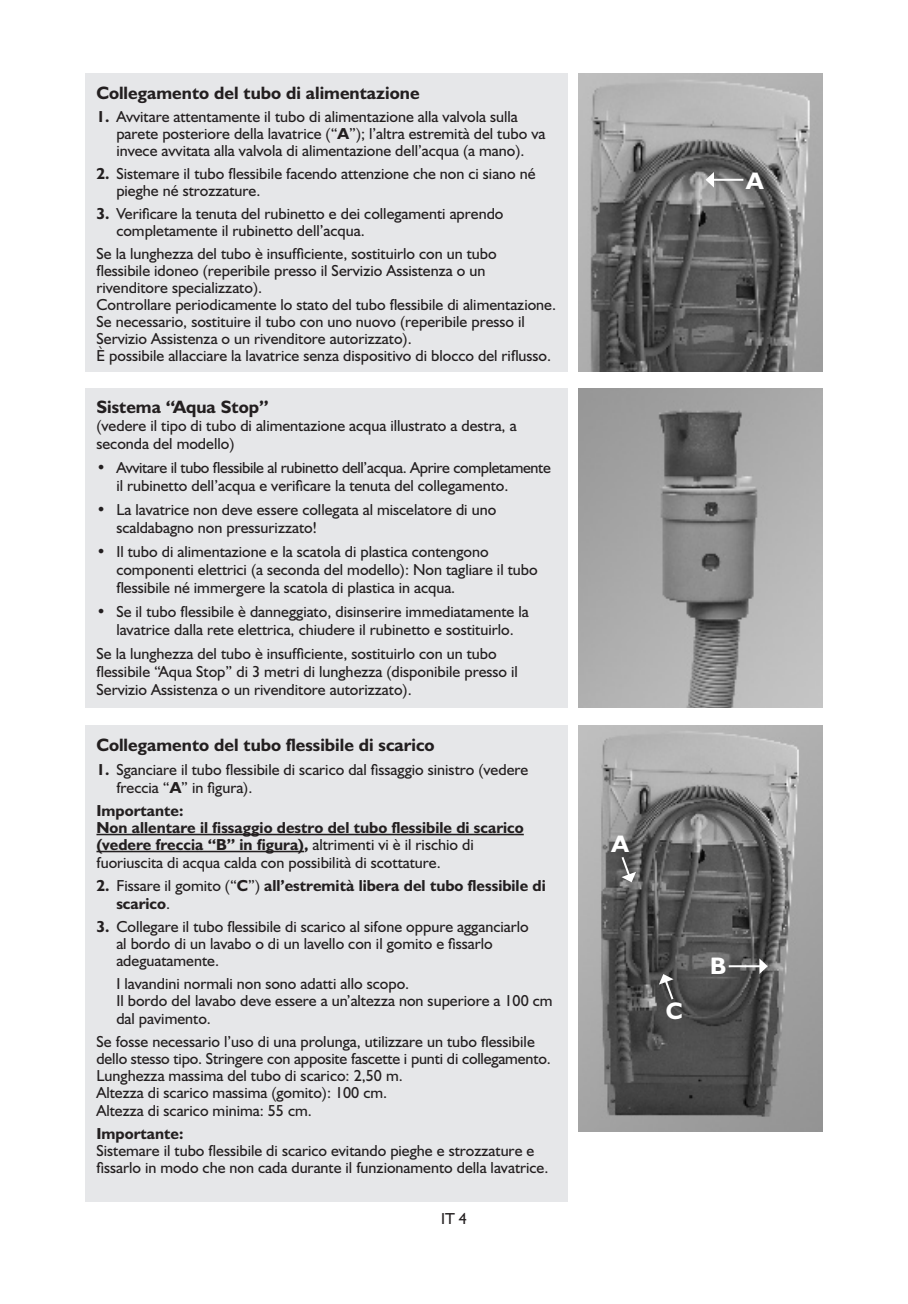
<style>
.page{position:relative;width:908px;height:1304px;background:#fff}
.page>*{position:absolute;margin:0;border:0;box-sizing:border-box;transform-origin:0 0}
.t1{font:700 24px "Humanist 521 BT";color:#fff}
.t2{font:700 18px "Humanist 521 BT";color:#231f20}
.t3{font:16px/17px "Humanist 521 BT";color:#231f20}
.t4{font:700 16px/17.4px "Humanist 521 BT";color:#231f20}
.t5{font:16px/18px "Humanist 521 BT";letter-spacing:-.02em;color:#231f20}
.s1{font-weight:700}
.s2{font-weight:400}
</style>
<div class="page">
<div style="left:85px;top:74px;width:482px;height:298px;background:#e6e7e9"></div>
<div style="left:85px;top:388px;width:482px;height:320px;background:#e6e7e9"></div>
<div style="left:85px;top:726px;width:482px;height:476px;background:#e6e7e9"></div>
<hr style="left:96px;top:834px;width:427px;height:1px;background:#231f20">
<hr style="left:96px;top:851px;width:208px;height:1px;background:#231f20">
<img style="left:578px;top:74px;width:244px;height:298px">
<hr style="left:712px;top:179px;width:31px;height:2px;background:#fff">
<svg style="left:705px;top:172px;width:8px;height:16px"></svg>
<img style="left:578px;top:726px;width:244px;height:406px">
<svg style="left:619px;top:855px;width:16px;height:27px"></svg>
<svg style="left:658px;top:974px;width:16px;height:28px"></svg>
<hr style="left:728px;top:965px;width:32px;height:2px;background:#fff">
<svg style="left:759px;top:958px;width:8px;height:16px"></svg>
<img style="left:578px;top:388px;width:244px;height:320px">
<p class="t2" style="left:96px;top:81px;width:324px">Collegamento del tubo di alimentazione</p>
<p class="t3" style="left:116px;top:107px;width:430px;text-indent:-20px"><span class="s1">1.</span> Avvitare attentamente il tubo di alimentazione alla valvola sulla parete posteriore della lavatrice (“<span class="s1">A</span>”); l’altra estremità del tubo va invece avvitata alla valvola di alimentazione dell’acqua (a mano).</p>
<p class="t3" style="left:116px;top:164px;width:420px;text-indent:-20px"><span class="s1">2.</span> Sistemare il tubo flessibile facendo attenzione che non ci siano né pieghe né strozzature.</p>
<p class="t3" style="left:116px;top:204px;width:388px;text-indent:-20px"><span class="s1">3.</span> Verificare la tenuta del rubinetto e dei collegamenti aprendo completamente il rubinetto dell’acqua.</p>
<p class="t3" style="left:96px;top:244px;width:461px">Se la lunghezza del tubo è insufficiente, sostituirlo con un tubo<br>flessibile idoneo (reperibile presso il Servizio Assistenza o un rivenditore specializzato).<br>Controllare periodicamente lo stato del tubo flessibile di alimentazione.<br>Se necessario, sostituire il tubo con uno nuovo (reperibile presso il Servizio Assistenza o un rivenditore autorizzato).<br>È possibile allacciare la lavatrice senza dispositivo di blocco del riflusso.</p>
<p class="t2" style="left:96px;top:396px;width:173px">Sistema “Aqua Stop”</p>
<p class="t3" style="left:96px;top:416px;width:421px;line-height:18px">(vedere il tipo di tubo di alimentazione acqua illustrato a destra, a seconda del modello)</p>
<p class="t5" style="left:116px;top:458px;width:436px;text-indent:-20px">• Avvitare il tubo flessibile al rubinetto dell’acqua. Aprire completamente il rubinetto dell’acqua e verificare la tenuta del collegamento.</p>
<p class="t3" style="left:116px;top:500px;width:381px;line-height:18px;text-indent:-20px">• La lavatrice non deve essere collegata al miscelatore di uno scaldabagno non pressurizzato!</p>
<p class="t3" style="left:116px;top:542px;width:423px;line-height:18px;text-indent:-20px">• Il tubo di alimentazione e la scatola di plastica contengono componenti elettrici (a seconda del modello): Non tagliare il tubo flessibile né immergere la scatola di plastica in acqua.</p>
<p class="t3" style="left:96px;top:602px;width:433px;line-height:18px;text-align:center">• Se il tubo flessibile è danneggiato, disinserire immediatamente la lavatrice dalla rete elettrica, chiudere il rubinetto e sostituirlo.</p>
<p class="t3" style="left:96px;top:644px;width:423px;line-height:18px">Se la lunghezza del tubo è insufficiente, sostituirlo con un tubo flessibile “Aqua Stop” di 3 metri di lunghezza (disponibile presso il<br>Servizio Assistenza o un rivenditore autorizzato).</p>
<p class="t2" style="left:96px;top:733px;width:339px">Collegamento del tubo flessibile di scarico</p>
<p class="t3" style="left:116px;top:760px;width:413px;line-height:18px;text-indent:-20px"><span class="s1">1.</span> Sganciare il tubo flessibile di scarico dal fissaggio sinistro (vedere freccia “<span class="s1">A</span>” in figura).</p>
<p class="t4" style="left:96px;top:801px;width:428px">Importante:<br>Non allentare il fissaggio destro del tubo flessibile di scarico (vedere freccia “B” in figura), <span class="s2">altrimenti vi è il rischio di fuoriuscita di acqua calda con possibilità di scottature.</span></p>
<p class="t4" style="left:116px;top:876px;width:431px;line-height:18px;text-indent:-20px">2. <span class="s2">Fissare il gomito (“</span>C<span class="s2">”)</span> all’estremità libera del tubo flessibile di scarico<span class="s2">.</span></p>
<p class="t3" style="left:116px;top:917px;width:413px;text-indent:-20px"><span class="s1">3.</span> Collegare il tubo flessibile di scarico al sifone oppure agganciarlo al bordo di un lavabo o di un lavello con il gomito e fissarlo adeguatamente.</p>
<p class="t3" style="left:116px;top:974px;width:437px">I lavandini normali non sono adatti allo scopo.<br>Il bordo del lavabo deve essere a un’altezza non superiore a 100 cm dal pavimento.</p>
<p class="t3" style="left:96px;top:1032px;width:455px">Se fosse necessario l’uso di una prolunga, utilizzare un tubo flessibile dello stesso tipo. Stringere con apposite fascette i punti di collegamento.<br>Lunghezza massima del tubo di scarico: 2,50 m.<br>Altezza di scarico massima (gomito): 100 cm.<br>Altezza di scarico minima: 55 cm.</p>
<p class="t4" style="left:96px;top:1124px;width:88px">Importante:</p>
<p class="t3" style="left:96px;top:1141px;width:453px">Sistemare il tubo flessibile di scarico evitando pieghe e strozzature e fissarlo in modo che non cada durante il funzionamento della lavatrice.</p>
<p class="t3" style="left:441px;top:1209px;width:27px">IT 4</p>
<h1 class="t1" style="left:746px;top:166px;width:19px">A</h1>
<h1 class="t1" style="left:611px;top:829px;width:19px">A</h1>
<h1 class="t1" style="left:665px;top:996px;width:18px">C</h1>
<h1 class="t1" style="left:710px;top:951px;width:18px">B</h1>
</div>
